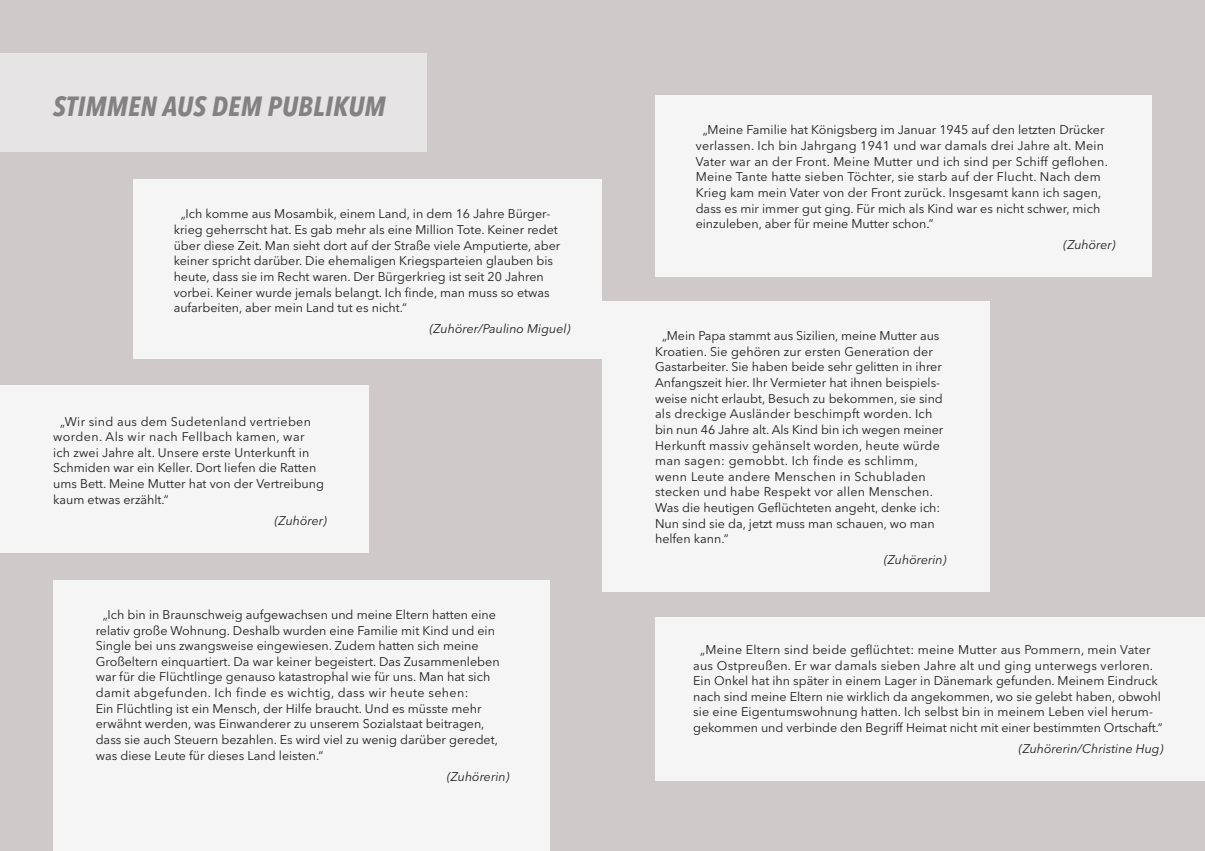
<style>
.page{position:relative;width:1205px;height:851px;background:#fff}
.page>*{position:absolute;margin:0;border:0;box-sizing:border-box;transform-origin:0 0}
.t1{font:italic 700 condensed 27.5px "Avenir Next LT Pro";letter-spacing:.01em;color:#858081}
.t2{font:12.5px/15.6px "Avenir Next LT Pro";color:#1d1d1b}
.t3{font:italic 12.5px "Avenir Next LT Pro";color:#1d1d1b}
</style>
<div class="page">
<div style="left:0;top:0;width:1205px;height:850px;background:#cfc9ca"></div>
<div style="left:0;top:53px;width:426px;height:98px;background:#e7e4e6"></div>
<div style="left:0;top:386px;width:369px;height:167px;background:#f6f5f6"></div>
<div style="left:656px;top:95px;width:496px;height:181px;background:#f6f5f6"></div>
<div style="left:602px;top:302px;width:387px;height:289px;background:#f6f5f6"></div>
<div style="left:53px;top:580px;width:496px;height:270px;background:#f6f5f6"></div>
<div style="left:134px;top:179px;width:468px;height:179px;background:#f6f5f6"></div>
<div style="left:656px;top:617px;width:549px;height:163px;background:#f6f5f6"></div>
<h1 class="t1" style="left:53px;top:89px;width:334px">STIMMEN AUS DEM PUBLIKUM</h1>
<p class="t2" style="left:174px;top:206px;width:388px;text-indent:7px">„Ich komme aus Mosambik, einem Land, in dem 16 Jahre Bürger&shy;krieg geherrscht hat. Es gab mehr als eine Million Tote. Keiner redet über diese Zeit. Man sieht dort auf der Straße viele Amputierte, aber keiner spricht darüber. Die ehemaligen Kriegsparteien glauben bis heute, dass sie im Recht waren. Der Bürgerkrieg ist seit 20 Jahren vorbei. Keiner wurde jemals belangt. Ich finde, man muss so etwas aufarbeiten, aber mein Land tut es nicht.“</p>
<p class="t3" style="left:430px;top:321px;width:142px">(Zuhörer/Paulino Miguel)</p>
<p class="t2" style="left:53px;top:413px;width:272px;text-indent:7px">„Wir sind aus dem Sudetenland vertrieben worden. Als wir nach Fellbach kamen, war ich zwei Jahre alt. Unsere erste Unterkunft in Schmiden war ein Keller. Dort liefen die Ratten ums Bett. Meine Mutter hat von der Vertreibung kaum etwas erzählt.“</p>
<p class="t3" style="left:275px;top:512px;width:54px">(Zuhörer)</p>
<p class="t2" style="left:96px;top:606px;width:405px;text-indent:7px">„Ich bin in Braunschweig aufgewachsen und meine Eltern hatten eine relativ große Wohnung. Deshalb wurden eine Familie mit Kind und ein Single bei uns zwangsweise eingewiesen. Zudem hatten sich meine Großeltern einquartiert. Da war keiner begeistert. Das Zusammenleben war für die Flüchtlinge genauso katastrophal wie für uns. Man hat sich damit abgefunden. Ich finde es wichtig, dass wir heute sehen:<br>Ein Flüchtling ist ein Mensch, der Hilfe braucht. Und es müsste mehr erwähnt werden, was Einwanderer zu unserem Sozialstaat beitragen, dass sie auch Steuern bezahlen. Es wird viel zu wenig darüber geredet, was diese Leute für dieses Land leisten.“</p>
<p class="t3" style="left:447px;top:768px;width:64px">(Zuhörerin)</p>
<p class="t2" style="left:696px;top:122px;width:414px;text-indent:7px">„Meine Familie hat Königsberg im Januar 1945 auf den letzten Drücker verlassen. Ich bin Jahrgang 1941 und war damals drei Jahre alt. Mein Vater war an der Front. Meine Mutter und ich sind per Schiff geflohen.<br>Meine Tante hatte sieben Töchter, sie starb auf der Flucht. Nach dem Krieg kam mein Vater von der Front zurück. Insgesamt kann ich sagen, dass es mir immer gut ging. Für mich als Kind war es nicht schwer, mich einzuleben, aber für meine Mutter schon.”</p>
<p class="t3" style="left:1063px;top:237px;width:54px">(Zuhörer)</p>
<p class="t2" style="left:655px;top:328px;width:290px;text-indent:7px">„Mein Papa stammt aus Sizilien, meine Mutter aus Kroatien. Sie gehören zur ersten Generation der Gastarbeiter. Sie haben beide sehr gelitten in ihrer Anfangszeit hier. Ihr Vermieter hat ihnen beispiels&shy;weise nicht erlaubt, Besuch zu bekommen, sie sind als dreckige Ausländer beschimpft worden. Ich bin nun 46 Jahre alt. Als Kind bin ich wegen meiner Herkunft massiv gehänselt worden, heute würde man sagen: gemobbt. Ich finde es schlimm, wenn Leute andere Menschen in Schubladen stecken und habe Respekt vor allen Menschen.<br>Was die heutigen Geflüchteten angeht, denke ich:<br>Nun sind sie da, jetzt muss man schauen, wo man helfen kann.“</p>
<p class="t3" style="left:884px;top:552px;width:64px">(Zuhörerin)</p>
<p class="t2" style="left:693px;top:641px;width:471px;text-indent:7px">„Meine Eltern sind beide geflüchtet: meine Mutter aus Pommern, mein Vater aus Ostpreußen. Er war damals sieben Jahre alt und ging unterwegs verloren.<br>Ein Onkel hat ihn später in einem Lager in Dänemark gefunden. Meinem Eindruck nach sind meine Eltern nie wirklich da angekommen, wo sie gelebt haben, obwohl sie eine Eigentumswohnung hatten. Ich selbst bin in meinem Leben viel herum&shy;gekommen und verbinde den Begriff Heimat nicht mit einer bestimmten Ortschaft.“</p>
<p class="t3" style="left:1019px;top:741px;width:146px">(Zuhörerin/Christine Hug)</p>
</div>
